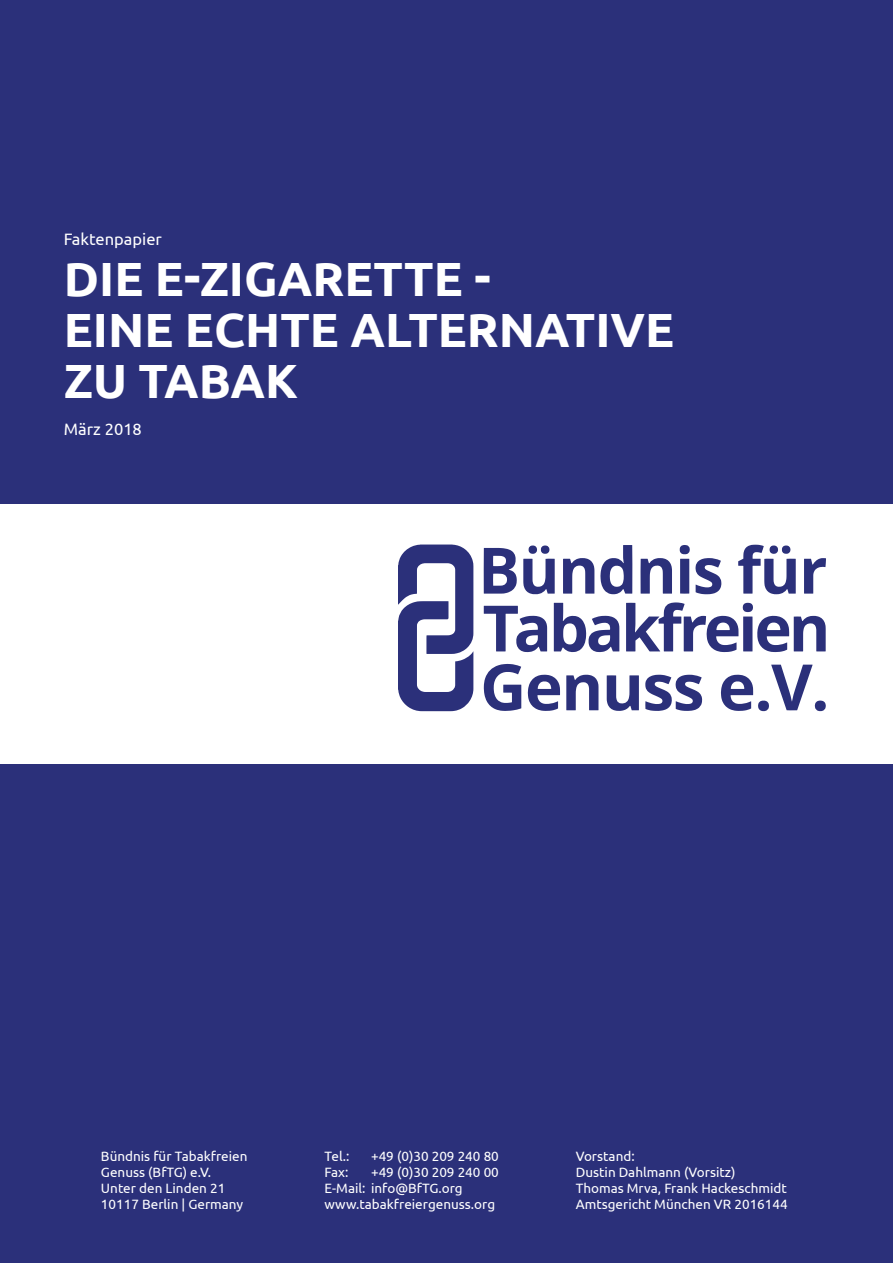
<style>
.page{position:relative;width:893px;height:1263px;background:#fff}
.page>*{position:absolute;margin:0;border:0;box-sizing:border-box;transform-origin:0 0}
.t1{font:700 48px/51px "Ubuntu";color:#fff}
.t2{font:16.5px "Ubuntu";color:#fff}
.t3{font:13.5px/16.2px "Ubuntu";color:#fff}
</style>
<div class="page">
<div style="left:0;top:0;width:893px;height:503px;background:#2b307a"></div>
<div style="left:0;top:764px;width:893px;height:499px;background:#2b307a"></div>
<svg style="left:398px;top:544px;width:75px;height:167px"></svg>
<svg style="left:484px;top:548px;width:33px;height:46px"></svg>
<svg style="left:484px;top:664px;width:37px;height:47px"></svg>
<svg style="left:600px;top:545px;width:32px;height:49px"></svg>
<svg style="left:566px;top:675px;width:33px;height:35px"></svg>
<svg style="left:607px;top:675px;width:32px;height:36px"></svg>
<svg style="left:554px;top:603px;width:65px;height:49px"></svg>
<svg style="left:528px;top:675px;width:32px;height:36px"></svg>
<svg style="left:640px;top:558px;width:32px;height:36px"></svg>
<svg style="left:563px;top:558px;width:31px;height:36px"></svg>
<svg style="left:484px;top:606px;width:63px;height:46px"></svg>
<svg style="left:645px;top:675px;width:57px;height:36px"></svg>
<svg style="left:804px;top:558px;width:22px;height:36px"></svg>
<svg style="left:721px;top:664px;width:105px;height:47px"></svg>
<svg style="left:626px;top:602px;width:200px;height:50px"></svg>
<svg style="left:680px;top:545px;width:41px;height:49px"></svg>
<svg style="left:738px;top:545px;width:58px;height:49px"></svg>
<svg style="left:523px;top:545px;width:32px;height:49px"></svg>
<p class="t2" style="left:64px;top:229px;width:100px">Faktenpapier</p>
<h1 class="t1" style="left:64px;top:253px;width:612px">DIE E-ZIGARETTE -<br>EINE ECHTE ALTERNATIVE<br>ZU TABAK</h1>
<p class="t2" style="left:64px;top:419px;width:80px">März 2018</p>
<p class="t3" style="left:101px;top:1147px;width:148px">Bündnis für Tabakfreien<br>Genuss (BfTG) e.V.<br>Unter den Linden 21<br>10117 Berlin | Germany</p>
<p class="t3" style="left:325px;top:1147px;width:26px">Tel.:</p>
<p class="t3" style="left:371px;top:1147px;width:129px">+49 (0)30 209 240 80</p>
<p class="t3" style="left:325px;top:1164px;width:25px">Fax:</p>
<p class="t3" style="left:325px;top:1164px;width:176px;text-indent:46px">+49 (0)30 209 240 00<br>E-Mail: info@BfTG.org www.tabakfreiergenuss.org</p>
<p class="t3" style="left:576px;top:1147px;width:213px">Vorstand:<br>Dustin Dahlmann (Vorsitz)<br>Thomas Mrva, Frank Hackeschmidt<br>Amtsgericht München VR 2016144</p>
</div>
